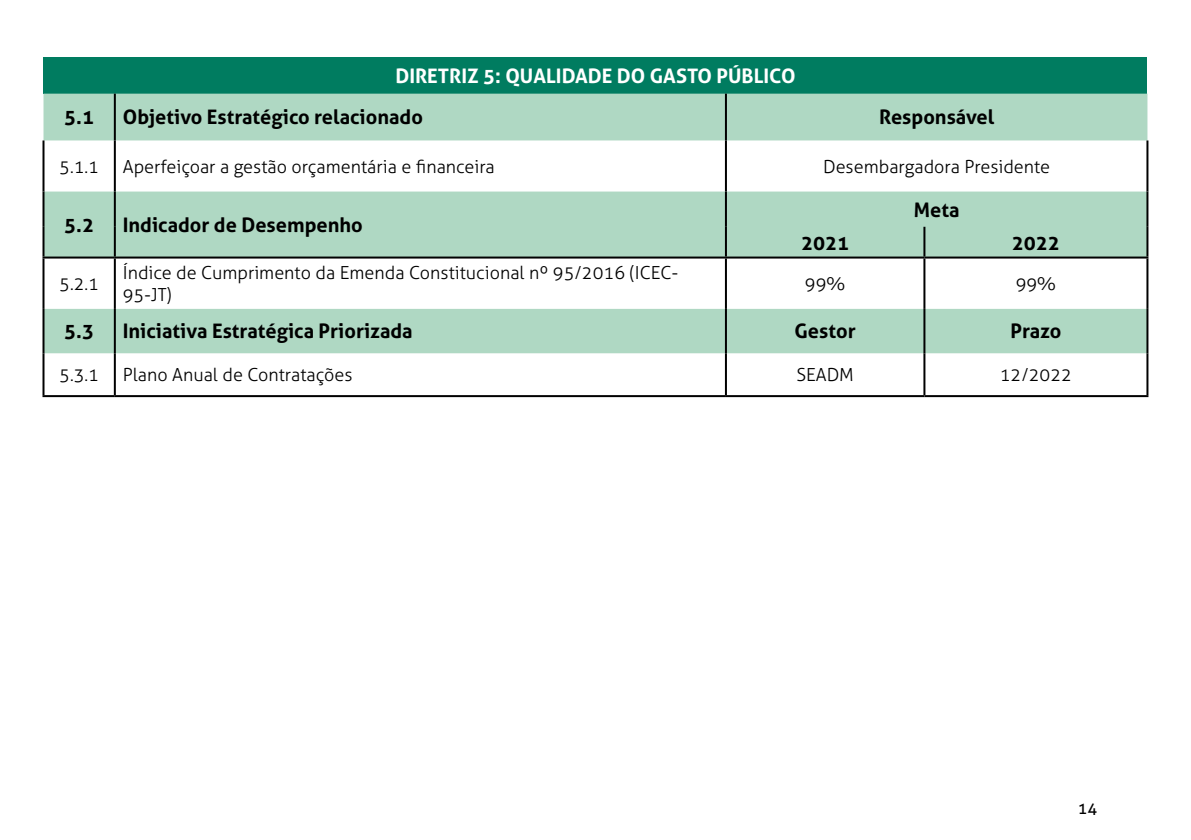
<style>
.page{position:relative;width:1191px;height:840px;background:#fff}
.page>*{position:absolute;margin:0;border:0;box-sizing:border-box;transform-origin:0 0}
.t1{font:700 20px "Aller";color:#000}
.t2{font:700 20px "Aller";color:#fff}
.t3{font:300 18px/22px "Aller";color:#000}
.t4{font:16px "Aller";color:#000}
</style>
<div class="page">
<div style="left:43px;top:57px;width:1104px;height:37px;background:#007c60"></div>
<div style="left:43px;top:94px;width:1104px;height:46px;background:#afd8c3"></div>
<svg style="left:44px;top:191px;width:1102px;height:162px;fill:#afd8c3"></svg>
<hr style="left:114px;top:94px;width:2px;height:46px;background:#000">
<hr style="left:725px;top:94px;width:2px;height:46px;background:#000">
<hr style="left:42px;top:140px;width:2px;height:51px;background:#000">
<hr style="left:114px;top:140px;width:2px;height:51px;background:#000">
<hr style="left:725px;top:140px;width:2px;height:51px;background:#000">
<hr style="left:1146px;top:140px;width:2px;height:51px;background:#000">
<hr style="left:42px;top:256px;width:73px;height:2px;background:#000">
<hr style="left:42px;top:258px;width:2px;height:51px;background:#000">
<hr style="left:115px;top:256px;width:611px;height:2px;background:#000">
<hr style="left:114px;top:258px;width:2px;height:51px;background:#000">
<hr style="left:726px;top:256px;width:198px;height:2px;background:#000">
<hr style="left:725px;top:258px;width:2px;height:51px;background:#000">
<hr style="left:924px;top:256px;width:224px;height:2px;background:#000">
<hr style="left:923px;top:258px;width:2px;height:51px;background:#000">
<hr style="left:1146px;top:258px;width:2px;height:51px;background:#000">
<hr style="left:42px;top:353px;width:2px;height:42px;background:#000">
<hr style="left:114px;top:353px;width:2px;height:42px;background:#000">
<hr style="left:725px;top:353px;width:2px;height:42px;background:#000">
<hr style="left:923px;top:353px;width:2px;height:42px;background:#000">
<hr style="left:1146px;top:353px;width:2px;height:42px;background:#000">
<hr style="left:42px;top:395px;width:73px;height:2px;background:#000">
<hr style="left:115px;top:395px;width:611px;height:2px;background:#000">
<hr style="left:726px;top:395px;width:198px;height:2px;background:#000">
<hr style="left:924px;top:395px;width:224px;height:2px;background:#000">
<hr style="left:42px;top:191px;width:2px;height:36px;background:#000">
<hr style="left:42px;top:227px;width:2px;height:29px;background:#000">
<hr style="left:114px;top:191px;width:2px;height:36px;background:#000">
<hr style="left:114px;top:227px;width:2px;height:29px;background:#000">
<hr style="left:923px;top:227px;width:2px;height:29px;background:#000">
<hr style="left:725px;top:227px;width:2px;height:29px;background:#000">
<hr style="left:1146px;top:227px;width:2px;height:29px;background:#000">
<hr style="left:725px;top:191px;width:2px;height:36px;background:#000">
<hr style="left:1146px;top:191px;width:2px;height:36px;background:#000">
<hr style="left:42px;top:309px;width:2px;height:44px;background:#000">
<hr style="left:114px;top:309px;width:2px;height:44px;background:#000">
<hr style="left:725px;top:309px;width:2px;height:44px;background:#000">
<hr style="left:923px;top:309px;width:2px;height:44px;background:#000">
<hr style="left:1146px;top:309px;width:2px;height:44px;background:#000">
<p class="t2" style="left:395px;top:63px;width:402px">DIRETRIZ 5: QUALIDADE DO GASTO PÚBLICO</p>
<p class="t1" style="left:64px;top:105px;width:31px">5.1</p>
<p class="t1" style="left:123px;top:105px;width:301px">Objetivo Estratégico relacionado</p>
<p class="t1" style="left:879px;top:105px;width:117px">Responsável</p>
<p class="t3" style="left:59px;top:155px;width:41px">5.1.1</p>
<p class="t3" style="left:123px;top:155px;width:373px">Aperfeiçoar a gestão orçamentária e financeira</p>
<p class="t3" style="left:823px;top:155px;width:229px">Desembargadora Presidente</p>
<p class="t1" style="left:64px;top:212px;width:31px">5.2</p>
<p class="t1" style="left:123px;top:212px;width:241px">Indicador de Desempenho</p>
<p class="t3" style="left:59px;top:272px;width:41px">5.2.1</p>
<p class="t3" style="left:123px;top:261px;width:557px">Índice de Cumprimento da Emenda Constitucional nº 95/2016 (ICEC-<br>95-JT)</p>
<p class="t1" style="left:913px;top:197px;width:47px">Meta</p>
<p class="t1" style="left:801px;top:230px;width:49px">2021</p>
<p class="t1" style="left:1012px;top:230px;width:49px">2022</p>
<p class="t3" style="left:805px;top:272px;width:42px">99%</p>
<p class="t3" style="left:1015px;top:272px;width:42px">99%</p>
<p class="t1" style="left:64px;top:319px;width:31px">5.3</p>
<p class="t1" style="left:123px;top:319px;width:291px">Iniciativa Estratégica Priorizada</p>
<p class="t1" style="left:794px;top:319px;width:63px">Gestor</p>
<p class="t1" style="left:1010px;top:319px;width:53px">Prazo</p>
<p class="t3" style="left:59px;top:364px;width:41px">5.3.1</p>
<p class="t3" style="left:123px;top:364px;width:231px">Plano Anual de Contratações</p>
<p class="t3" style="left:796px;top:364px;width:59px">SEADM</p>
<p class="t3" style="left:999px;top:364px;width:74px">12/2022</p>
<p class="t4" style="left:1078px;top:798px;width:21px">14</p>
</div>
